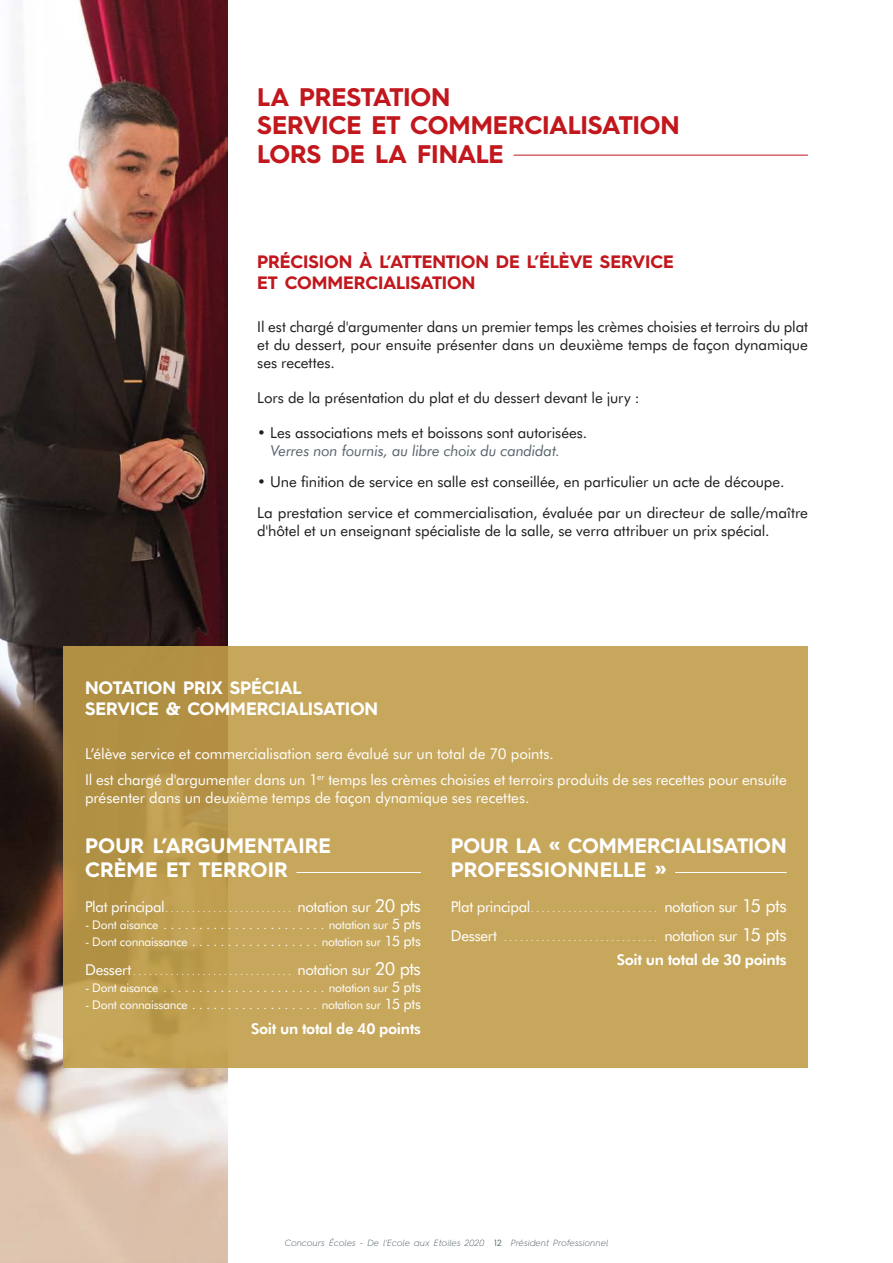
<style>
.page{position:relative;width:893px;height:1263px;background:#fff}
.page>*{position:absolute;margin:0;border:0;box-sizing:border-box;transform-origin:0 0}
.t1{font:700 25.5px/28.5px "Hurme Geometric Sans 4";letter-spacing:-.01em;color:#c1171d}
.t2{font:700 21px/24px "Hurme Geometric Sans 4";color:#fff}
.t3{font:700 18px/21px "Hurme Geometric Sans 4";letter-spacing:-.01em;color:#c1171d}
.t4{font:700 18px/21px "Hurme Geometric Sans 4";letter-spacing:-.015em;color:#fff}
.t5{font:15px/18px "Futura BT";letter-spacing:-.005em;color:#1d1d1b;text-align:justify}
.t6{font:15px/26.5px "Futura BT";letter-spacing:-.01em;color:#fff}
.t7{font:800 15px/24.5px "Futura BT";letter-spacing:-.025em;color:#fff;text-align:right}
.t8{font:italic 15px "Futura BT";letter-spacing:-.015em;color:#58666d}
.t9{font:12px "Futura BT";letter-spacing:-.015em;color:#fff}
.t10{font:italic 300 9px "Hurme Geometric Sans 4";letter-spacing:.025em;color:#58666d}
.s1{font-size:18px}
.s2{font-size:14.4px}
.s3{font-weight:400}
.s4{font-weight:400;font-size:18px}
.s5{font-weight:400;font-style:normal}
</style>
<div class="page">
<img style="left:0;top:0;width:227px;height:1263px">
<hr style="left:514px;top:155px;width:294px;height:1px;background:#c1171d">
<svg style="left:64px;top:646px;width:744px;height:422px;background:#c3a357"></svg>
<hr style="left:296px;top:872px;width:125px;height:1px;background:#fff">
<hr style="left:675px;top:872px;width:112px;height:1px;background:#fff">
<h1 class="t1" style="left:257px;top:82px;width:424px">LA PRESTATION<br>SERVICE ET COMMERCIALISATION<br>LORS DE LA FINALE</h1>
<p class="t3" style="left:257px;top:251px;width:418px">PRÉCISION À L’ATTENTION DE L’ÉLÈVE SERVICE<br>ET COMMERCIALISATION</p>
<p class="t5" style="left:257px;top:318px;width:552px">Il est chargé d'argumenter dans un premier temps les crèmes choisies et terroirs du plat et du dessert, pour ensuite présenter dans un deuxième temps de façon dynamique ses recettes.</p>
<p class="t5" style="left:257px;top:389px;width:384px">Lors de la présentation du plat et du dessert devant le jury :</p>
<p class="t5" style="left:257px;top:424px;width:332px">• Les associations mets et boissons sont autorisées.</p>
<p class="t8" style="left:271px;top:442px;width:291px">Verres non fournis, au libre choix du candidat.</p>
<p class="t5" style="left:257px;top:466px;width:552px;line-height:30.8px">• Une finition de service en salle est conseillée, en particulier un acte de découpe.<br>La prestation service et commercialisation, évaluée par un directeur de salle/maître</p>
<p class="t5" style="left:257px;top:521px;width:514px">d'hôtel et un enseignant spécialiste de la salle, se verra attribuer un prix spécial.</p>
<p class="t4" style="left:85px;top:677px;width:295px">NOTATION PRIX SPÉCIAL<br>SERVICE &amp; COMMERCIALISATION</p>
<p class="t6" style="left:85px;top:740px;width:703px">L’élève service et commercialisation sera évalué sur un total de 70 points.<br>Il est chargé d'argumenter dans un 1<sup>er</sup> temps les crèmes choisies et terroirs produits de ses recettes pour ensuite</p>
<p class="t6" style="left:85px;top:785px;width:446px">présenter dans un deuxième temps de façon dynamique ses recettes.</p>
<h2 class="t2" style="left:85px;top:833px;width:248px">POUR L’ARGUMENTAIRE<br>CRÈME ET TERROIR</h2>
<p class="t6" style="left:85px;top:893px;width:81px">Plat principal</p>
<p class="t6" style="left:297px;top:893px;width:125px">notation sur <span class="s1">20 pts</span></p>
<p class="t9" style="left:85px;top:917px;width:75px">- Dont aisance</p>
<p class="t9" style="left:329px;top:917px;width:94px">notation sur <span class="s2">5 pts</span></p>
<p class="t9" style="left:85px;top:935px;width:104px">- Dont connaissance</p>
<p class="t9" style="left:322px;top:935px;width:101px">notation sur <span class="s2">15 pts</span></p>
<p class="t6" style="left:85px;top:956px;width:48px">Dessert</p>
<p class="t6" style="left:297px;top:956px;width:125px">notation sur <span class="s1">20 pts</span></p>
<p class="t9" style="left:85px;top:980px;width:75px">- Dont aisance</p>
<p class="t9" style="left:329px;top:980px;width:94px">notation sur <span class="s2">5 pts</span></p>
<p class="t9" style="left:85px;top:997px;width:104px">- Dont connaissance</p>
<p class="t9" style="left:322px;top:997px;width:101px">notation sur <span class="s2">15 pts</span></p>
<p class="t7" style="left:251px;top:1016px;width:171px">Soit un total de 40 points</p>
<h2 class="t2" style="left:451px;top:833px;width:337px">POUR LA « COMMERCIALISATION<br>PROFESSIONNELLE »</h2>
<p class="t6" style="left:451px;top:893px;width:81px">Plat principal</p>
<p class="t6" style="left:664px;top:893px;width:124px">notation sur <span class="s1">15 pts</span></p>
<p class="t6" style="left:451px;top:922px;width:48px">Dessert</p>
<p class="t7" style="left:617px;top:923px;width:171px"><span class="s3">notation sur</span> <span class="s4">15 pts<br></span>Soit un total de 30 points</p>
<p class="t10" style="left:285px;top:1237px;width:325px">Concours Écoles - De l'Ecole aux Etoiles 2020 <span class="s5">12</span> Président Professionnel</p>
</div>
